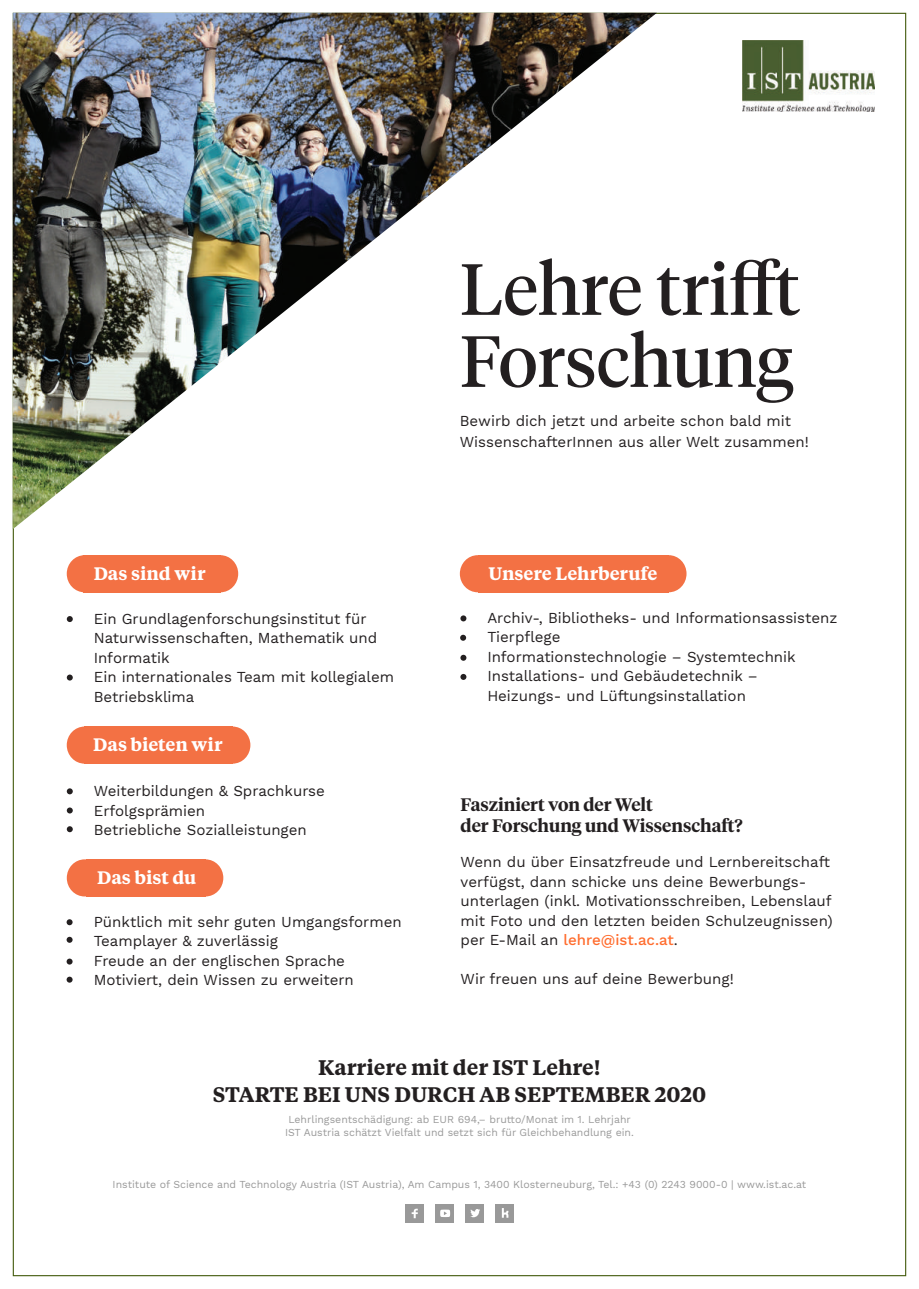
<style>
.page{position:relative;width:919px;height:1289px;background:#fff}
.page>*{position:absolute;margin:0;border:0;box-sizing:border-box;transform-origin:0 0}
.t1{font:72px/72px "Tiempos Headline";color:#231f20}
.t2{font:600 21px/27px "Tiempos Text";color:#231f20;text-align:center}
.t3{font:600 18px/21.6px "Tiempos Headline";color:#231f20}
.t4{font:600 18px "Tiempos Text";color:#fff}
.t5{font:15px/19.5px "Work Sans";color:#231f20}
.t6{font:10.5px/12.6px "Work Sans";color:#999;text-align:center}
.s1{font-weight:500;color:#ff6c2d}
</style>
<div class="page">
<img style="left:742px;top:40px;width:132px;height:72px">
<div style="left:405px;top:1203px;width:19px;height:19px;background:#999"></div>
<svg style="left:411px;top:1208px;width:7px;height:10px"></svg>
<div style="left:435px;top:1203px;width:19px;height:19px;background:#999"></div>
<svg style="left:440px;top:1209px;width:10px;height:7px"></svg>
<div style="left:465px;top:1203px;width:19px;height:19px;background:#999"></div>
<svg style="left:470px;top:1209px;width:10px;height:8px"></svg>
<div style="left:495px;top:1203px;width:19px;height:19px;background:#999"></div>
<svg style="left:502px;top:1208px;width:6px;height:9px"></svg>
<svg style="left:67px;top:616px;width:6px;height:6px"></svg>
<svg style="left:67px;top:674px;width:6px;height:6px"></svg>
<svg style="left:67px;top:788px;width:6px;height:6px"></svg>
<svg style="left:67px;top:807px;width:6px;height:6px"></svg>
<svg style="left:67px;top:826px;width:6px;height:6px"></svg>
<svg style="left:67px;top:919px;width:6px;height:6px"></svg>
<svg style="left:67px;top:958px;width:6px;height:6px"></svg>
<svg style="left:67px;top:976px;width:6px;height:6px"></svg>
<div style="left:202px;top:555px;width:36px;height:37px;background:#f37144;border-radius:50%"></div>
<div style="left:67px;top:555px;width:35px;height:37px;background:#f37144;border-radius:50%"></div>
<div style="left:83px;top:555px;width:137px;height:37px;background:#f37144"></div>
<div style="left:188px;top:859px;width:35px;height:37px;background:#f37144;border-radius:50%"></div>
<div style="left:67px;top:859px;width:35px;height:37px;background:#f37144;border-radius:50%"></div>
<div style="left:86px;top:859px;width:119px;height:37px;background:#f37144"></div>
<div style="left:650px;top:555px;width:36px;height:37px;background:#f37144;border-radius:50%"></div>
<div style="left:460px;top:555px;width:35px;height:37px;background:#f37144;border-radius:50%"></div>
<div style="left:477px;top:555px;width:191px;height:37px;background:#f37144"></div>
<svg style="left:460px;top:615px;width:6px;height:6px"></svg>
<svg style="left:460px;top:654px;width:6px;height:6px"></svg>
<svg style="left:460px;top:674px;width:6px;height:6px"></svg>
<div style="left:67px;top:726px;width:35px;height:37px;background:#f37144;border-radius:50%"></div>
<div style="left:215px;top:726px;width:35px;height:37px;background:#f37144;border-radius:50%"></div>
<div style="left:85px;top:726px;width:147px;height:37px;background:#f37144"></div>
<svg style="left:67px;top:936px;width:6px;height:6px"></svg>
<svg style="left:460px;top:634px;width:6px;height:6px"></svg>
<img style="left:13px;top:13px;width:644px;height:516px">
<p class="t4" style="left:94px;top:561px;width:113px">Das sind wir</p>
<p class="t5" style="left:94px;top:609px;width:302px">Ein Grundlagenforschungsinstitut für<br>Naturwissenschaften, Mathematik und<br>Informatik<br>Ein internationales Team mit kollegialem<br>Betriebsklima</p>
<p class="t4" style="left:93px;top:732px;width:131px">Das bieten wir</p>
<p class="t5" style="left:94px;top:781px;width:232px">Weiterbildungen &amp; Sprachkurse<br>Erfolgsprämien<br>Betriebliche Sozialleistungen</p>
<p class="t4" style="left:97px;top:865px;width:101px">Das bist du</p>
<p class="t5" style="left:94px;top:912px;width:309px">Pünktlich mit sehr guten Umgangsformen Teamplayer &amp; zuverlässig<br>Freude an der englischen Sprache Motiviert, dein Wissen zu erweitern</p>
<h1 class="t1" style="left:460px;top:250px;width:341px">Lehre trifft<br>Forschung</h1>
<p class="t5" style="left:460px;top:411px;width:350px;line-height:21px">Bewirb dich jetzt und arbeite schon bald mit<br>WissenschafterInnen aus aller Welt zusammen!</p>
<p class="t4" style="left:488px;top:561px;width:170px">Unsere Lehrberufe</p>
<p class="t5" style="left:487px;top:608px;width:351px">Archiv-, Bibliotheks- und Informationsassistenz Tierpflege<br>Informationstechnologie – Systemtechnik Installations- und Gebäudetechnik –<br>Heizungs- und Lüftungsinstallation</p>
<p class="t3" style="left:460px;top:792px;width:284px">Fasziniert von der Welt<br>der Forschung und Wissenschaft?</p>
<p class="t5" style="left:460px;top:853px;width:373px">Wenn du über Einsatzfreude und Lernbereitschaft verfügst, dann schicke uns deine Bewerbungs&shy;unterlagen (inkl. Motivationsschreiben, Lebenslauf mit Foto und den letzten beiden Schulzeugnissen) per E-Mail an <span class="s1">lehre@ist.ac.at</span>.</p>
<p class="t5" style="left:460px;top:970px;width:275px">Wir freuen uns auf deine Bewerbung!</p>
<h2 class="t2" style="left:213px;top:1052px;width:495px">Karriere mit der IST Lehre!<br>STARTE BEI UNS DURCH AB SEPTEMBER 2020</h2>
<p class="t6" style="left:285px;top:1113px;width:350px">Lehrlingsentschädigung: ab EUR 694,– brutto/Monat im 1. Lehrjahr<br>IST Austria schätzt Vielfalt und setzt sich für Gleichbehandlung ein.</p>
<p class="t6" style="left:113px;top:1178px;width:695px">Institute of Science and Technology Austria (IST Austria), Am Campus 1, 3400 Klosterneuburg, Tel.: +43 (0) 2243 9000-0 | www.ist.ac.at</p>
</div>
